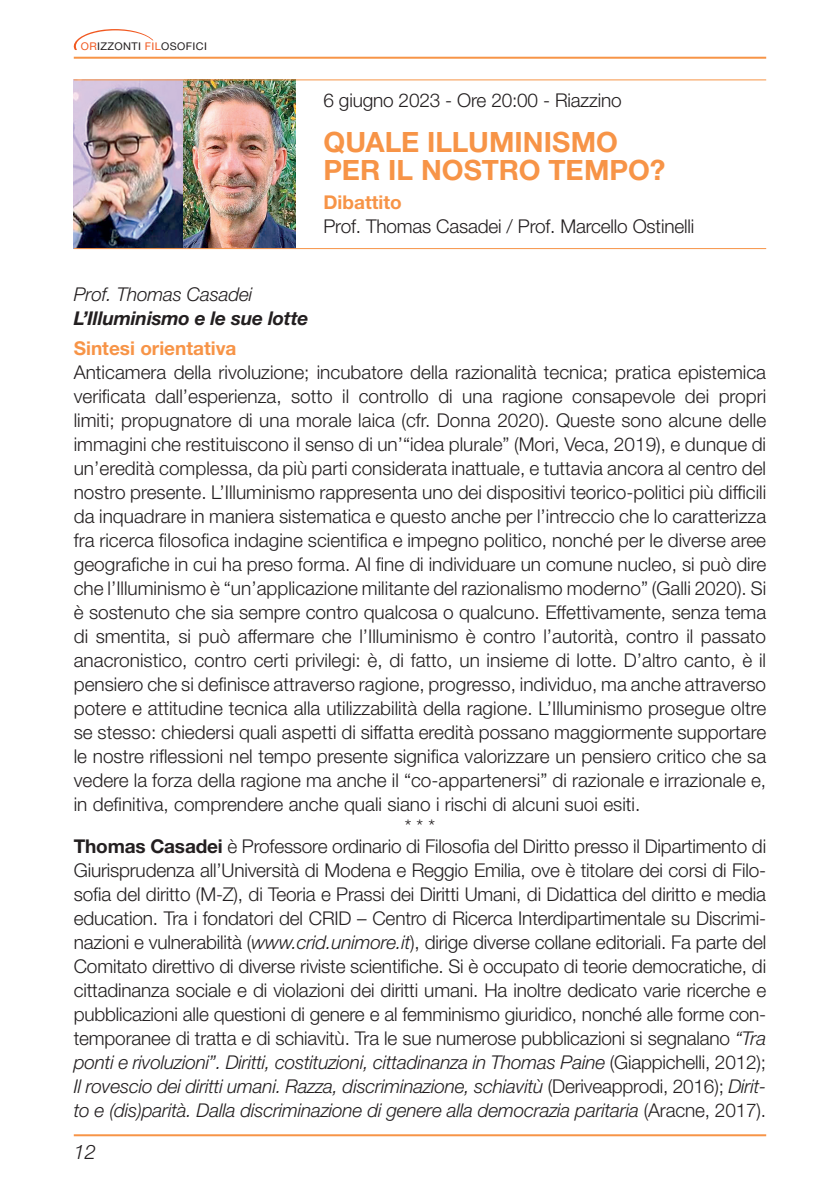
<style>
.page{position:relative;width:840px;height:1191px;background:#fff}
.page>*{position:absolute;margin:0;border:0;box-sizing:border-box;transform-origin:0 0}
._02_titolo{font:700 28px/28px "Helvetica Neue LT Std";color:#f79447}
.t1{font:italic 300 20px "Helvetica Neue LT Std";color:#231f20}
._05_testo{font:300 19px/24px "Helvetica Neue LT Std";letter-spacing:-.01em;color:#231f20;text-align:justify}
._01_Data{font:300 19px "Helvetica Neue LT Std";letter-spacing:-.01em;color:#231f20}
._05_testo-2{font:italic 700 19px "Helvetica Neue LT Std";letter-spacing:-.01em;color:#231f20}
._05_testo-3{font:italic 300 19px "Helvetica Neue LT Std";letter-spacing:-.01em;color:#231f20}
._06_Sintesi{font:700 19px "Helvetica Neue LT Std";color:#f79447}
._03_Conferenza{font:700 19px "Helvetica Neue LT Std";color:#f79447}
.t2{font:10.6px "Helvetica Neue LT Std";letter-spacing:.035em;color:#231f20;scale:1.09 1}
.s1{color:#f15921}
.s2{font-weight:700}
.s3{font-style:italic}
</style>
<div class="page">
<svg style="left:74px;top:29px;width:79px;height:21px"></svg>
<hr style="left:74px;top:57px;width:691px;height:2px;background:#f79447">
<hr style="left:74px;top:1134px;width:691px;height:2px;background:#f79447">
<img style="left:74px;top:80px;width:221px;height:168px">
<hr style="left:74px;top:79px;width:691px;height:1px;background:#f79447">
<hr style="left:74px;top:248px;width:691px;height:1px;background:#f79447">
<p class="t2" style="left:81px;top:39px;width:117px"><span class="s1">OR</span>IZZONTI <span class="s1">FIL</span>OSOFICI</p>
<p class="_01_Data" style="left:323px;top:88px;width:299px">6 giugno 2023 - Ore 20:00 - Riazzino</p>
<p class="_02_titolo" style="left:323px;top:128px;width:343px">QUALE ILLUMINISMO<br>PER IL NOSTRO TEMPO?</p>
<p class="_03_Conferenza" style="left:323px;top:191px;width:80px">Dibattito</p>
<p class="_01_Data" style="left:323px;top:215px;width:372px">Prof. Thomas Casadei / Prof. Marcello Ostinelli</p>
<p class="_05_testo-3" style="left:74px;top:283px;width:180px">Prof. Thomas Casadei</p>
<p class="_05_testo-2" style="left:74px;top:306px;width:236px">L’Illuminismo e le sue lotte</p>
<p class="_06_Sintesi" style="left:74px;top:336px;width:164px">Sintesi orientativa</p>
<p class="_05_testo" style="left:74px;top:360px;width:693px">Anticamera della rivoluzione; incubatore della razionalità tecnica; pratica epistemica verificata dall’esperienza, sotto il controllo di una ragione consapevole dei propri limiti; propugnatore di una morale laica (cfr. Donna 2020). Queste sono alcune delle immagini che restituiscono il senso di un’“idea plurale” (Mori, Veca, 2019), e dunque di un’eredità complessa, da più parti considerata inattuale, e tuttavia ancora al centro del nostro presente. L’Illuminismo rappresenta uno dei dispositivi teorico-politici più difficili da inquadrare in maniera sistematica e questo anche per l’intreccio che lo caratterizza fra ricerca filosofica indagine scientifica e impegno politico, nonché per le diverse aree geografiche in cui ha preso forma. Al fine di individuare un comune nucleo, si può dire che l’Illuminismo è “un’applicazione militante del razionalismo moderno” (Galli 2020). Si è sostenuto che sia sempre contro qualcosa o qualcuno. Effettivamente, senza tema di smentita, si può affermare che l’Illuminismo è contro l’autorità, contro il passato anacronistico, contro certi privilegi: è, di fatto, un insieme di lotte. D’altro canto, è il pensiero che si definisce attraverso ragione, progresso, individuo, ma anche attraverso potere e attitudine tecnica alla utilizzabilità della ragione. L’Illuminismo prosegue oltre se stesso: chiedersi quali aspetti di siffatta eredità possano maggiormente supportare le nostre riflessioni nel tempo presente significa valorizzare un pensiero critico che sa vedere la forza della ragione ma anche il “co-appartenersi” di razionale e irrazionale e, in definitiva, comprendere anche quali siano i rischi di alcuni suoi esiti.</p>
<p class="_05_testo" style="left:404px;top:814px;width:32px">* * *</p>
<p class="_05_testo" style="left:74px;top:834px;width:693px"><span class="s2">Thomas Casadei</span> è Professore ordinario di Filosofia del Diritto presso il Dipartimento di Giurisprudenza all’Università di Modena e Reggio Emilia, ove è titolare dei corsi di Filo&shy;sofia del diritto (M-Z), di Teoria e Prassi dei Diritti Umani, di Didattica del diritto e media education. Tra i fondatori del CRID – Centro di Ricerca Interdipartimentale su Discrimi&shy;nazioni e vulnerabilità (<span class="s3">www.crid.unimore.it</span>), dirige diverse collane editoriali. Fa parte del Comitato direttivo di diverse riviste scientifiche. Si è occupato di teorie democratiche, di cittadinanza sociale e di violazioni dei diritti umani. Ha inoltre dedicato varie ricerche e pubblicazioni alle questioni di genere e al femminismo giuridico, nonché alle forme con&shy;temporanee di tratta e di schiavitù. Tra le sue numerose pubblicazioni si segnalano <span class="s3">“Tra ponti e rivoluzioni”. Diritti, costituzioni, cittadinanza in Thomas Paine</span> (Giappichelli, 2012); <span class="s3">Il rovescio dei diritti umani. Razza, discriminazione, schiavitù</span> (Deriveapprodi, 2016); <span class="s3">Dirit&shy;to e (dis)parità. Dalla discriminazione di genere alla democrazia paritaria</span> (Aracne, 2017).</p>
<p class="t1" style="left:74px;top:1139px;width:24px">12</p>
</div>
